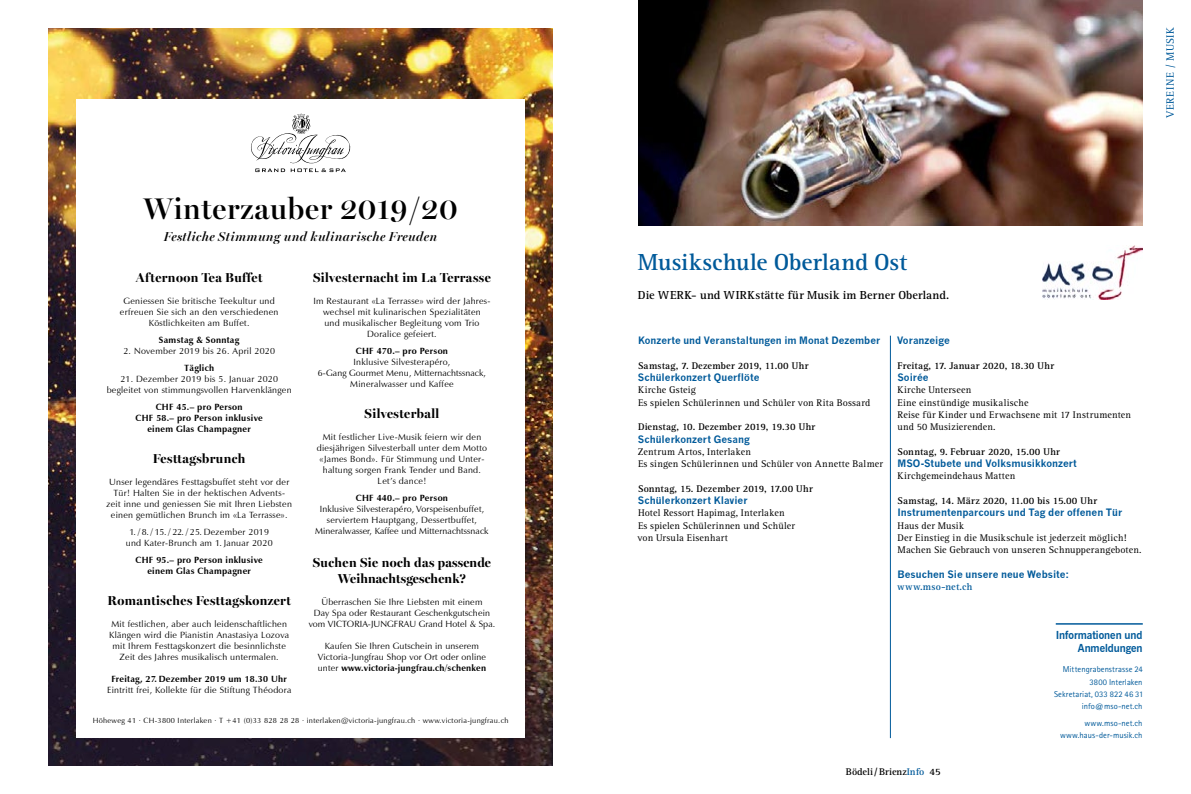
<style>
.page{position:relative;width:1191px;height:794px;background:#fff}
.page>*{position:absolute;margin:0;border:0;box-sizing:border-box;transform-origin:0 0}
.t1{font:600 30px "Miller Banner";letter-spacing:.025em;color:#000}
.t2{font:700 24px "Rotis Serif";letter-spacing:-.005em;color:#005a9a}
.t3{font:700 13px/16px "Miller Banner";letter-spacing:.03em;color:#000;text-align:center}
.t4{font:italic 600 13px "Miller Banner";letter-spacing:.03em;color:#000}
.t5{font:700 12px "Rotis Serif";letter-spacing:.015em;color:#000}
.t6{font:700 11px/12.3px "News Gothic BT";letter-spacing:-.005em;color:#005a9a;text-align:right}
.t7{font:11px "Rotis Serif";letter-spacing:.06em;color:#005a9a}
.t8{font:10px/12.3px "Rotis Serif";letter-spacing:.02em;color:#000}
.t9{font:700 10px "News Gothic";color:#005a9a}
.t10{font:700 10px "Rotis Serif";letter-spacing:.01em;color:#000}
.t11{font:700 10px "Rotis Serif";letter-spacing:.025em;color:#005a9a}
.t12{font:9px/11px "Zapf Humanist 601 BT";letter-spacing:.03em;color:#000;text-align:center}
.t13{font:700 9px/11px "Zapf Humanist 601 BT";letter-spacing:.03em;color:#000;text-align:center}
.t14{font:8.5px/12.3px "Rotis Sans Serif";letter-spacing:.005em;color:#005a9a;text-align:right}
.t15{font:7.5px "Zapf Humanist 601 BT";letter-spacing:.04em;color:#000}
.s1{font-weight:700}
.s2{color:#005a9a}
</style>
<div class="page">
<img style="left:48px;top:28px;width:505px;height:737px">
<div style="left:77px;top:99px;width:447px;height:638px;background:#fff"></div>
<svg style="left:251px;top:113px;width:99px;height:59px"></svg>
<img style="left:638px;top:0;width:504px;height:225px">
<img style="left:1042px;top:246px;width:100px;height:53px">
<hr style="left:1055px;top:623px;width:87px;height:1px;background:#005a9a">
<hr style="left:890px;top:336px;width:1px;height:402px;background:#005a9a">
<h1 class="t1" style="left:143px;top:190px;width:315px">Winterzauber 2019/20</h1>
<h3 class="t4" style="left:164px;top:228px;width:275px">Festliche Stimmung und kulinarische Freuden</h3>
<h3 class="t3" style="left:136px;top:269px;width:128px">Afternoon Tea Buffet</h3>
<p class="t12" style="left:120px;top:295px;width:160px">Geniessen Sie britische Teekultur und erfreuen Sie sich an den verschiedenen<br>Köstlichkeiten am Buffet.</p>
<p class="t13" style="left:159px;top:334px;width:82px">Samstag &amp; Sonntag</p>
<p class="t12" style="left:123px;top:345px;width:153px">2. November 2019 bis 26. April 2020</p>
<p class="t13" style="left:184px;top:362px;width:32px">Täglich</p>
<p class="t12" style="left:107px;top:373px;width:186px">21. Dezember 2019 bis 5. Januar 2020 begleitet von stimmungsvollen Harvenklängen</p>
<p class="t13" style="left:135px;top:401px;width:129px">CHF 45.– pro Person<br>CHF 58.– pro Person inklusive einem Glas Champagner</p>
<h3 class="t3" style="left:153px;top:450px;width:94px">Festtagsbrunch</h3>
<p class="t12" style="left:106px;top:476px;width:187px">Unser legendäres Festtagsbuffet steht vor der Tür! Halten Sie in der hektischen Advents&shy;zeit inne und geniessen Sie mit Ihren Liebsten einen gemütlichen Brunch im «La Terrasse».</p>
<p class="t12" style="left:126px;top:526px;width:148px">1. / 8. / 15. / 22. / 25. Dezember 2019 und Kater-Brunch am 1. Januar 2020</p>
<p class="t13" style="left:135px;top:554px;width:129px">CHF 95.– pro Person inklusive einem Glas Champagner</p>
<h3 class="t3" style="left:107px;top:592px;width:185px">Romantisches Festtagskonzert</h3>
<p class="t12" style="left:109px;top:618px;width:181px">Mit festlichen, aber auch leidenschaftlichen Klängen wird die Pianistin Anastasiya Lozova mit Ihrem Festtagskonzert die besinnlichste Zeit des Jahres musikalisch untermalen.</p>
<p class="t13" style="left:111px;top:673px;width:177px">Freitag, 27. Dezember 2019 um 18.30 Uhr</p>
<p class="t12" style="left:107px;top:684px;width:186px">Eintritt frei, Kollekte für die Stiftung Théodora</p>
<h3 class="t3" style="left:313px;top:269px;width:179px">Silvesternacht im La Terrasse</h3>
<p class="t12" style="left:313px;top:295px;width:179px">Im Restaurant «La Terrasse» wird der Jahres&shy;wechsel mit kulinarischen Spezialitäten<br>und musikalischer Begleitung vom Trio Doralice gefeiert.</p>
<p class="t13" style="left:356px;top:345px;width:94px">CHF 470.– pro Person</p>
<p class="t12" style="left:318px;top:356px;width:170px">Inklusive Silvesterapéro,<br>6-Gang Gourmet Menu, Mitternachtssnack,<br>Mineralwasser und Kaffee</p>
<h3 class="t3" style="left:364px;top:405px;width:76px">Silvesterball</h3>
<p class="t12" style="left:317px;top:431px;width:172px">Mit festlicher Live-Musik feiern wir den diesjährigen Silvesterball unter dem Motto «James Bond». Für Stimmung und Unter&shy;haltung sorgen Frank Tender und Band.<br>Let’s dance!</p>
<p class="t13" style="left:356px;top:492px;width:94px">CHF 440.– pro Person</p>
<p class="t12" style="left:315px;top:503px;width:175px">Inklusive Silvesterapéro, Vorspeisenbuffet, serviertem Hauptgang, Dessertbuffet,<br>Mineralwasser, Kaffee und Mitternachtssnack</p>
<h3 class="t3" style="left:313px;top:554px;width:180px">Suchen Sie noch das passende<br>Weihnachtsgeschenk?</h3>
<p class="t12" style="left:309px;top:596px;width:188px">Überraschen Sie Ihre Liebsten mit einem<br>Day Spa oder Restaurant Geschenkgutschein vom VICTORIA-JUNGFRAU Grand Hotel &amp; Spa.</p>
<p class="t12" style="left:318px;top:640px;width:170px">Kaufen Sie Ihren Gutschein in unserem<br>Victoria-Jungfrau Shop vor Ort oder online unter <span class="s1">www.victoria-jungfrau.ch/schenken</span></p>
<p class="t15" style="left:93px;top:716px;width:417px">Höheweg 41 ∙ CH-3800 Interlaken ∙ T +41 (0)33 828 28 28 ∙ interlaken@victoria-jungfrau.ch ∙ www.victoria-jungfrau.ch</p>
<p class="t7" style="left:1164px;top:118px;width:93px;rotate:-90deg">VEREINE / MUSIK</p>
<h2 class="t2" style="left:638px;top:248px;width:271px">Musikschule Oberland Ost</h2>
<h3 class="t5" style="left:638px;top:288px;width:313px">Die WERK- und WIRKstätte für Musik im Berner Oberland.</h3>
<p class="t9" style="left:638px;top:334px;width:244px">Konzerte und Veranstaltungen im Monat Dezember</p>
<p class="t10" style="left:638px;top:359px;width:172px">Samstag, 7. Dezember 2019, 11.00 Uhr</p>
<p class="t9" style="left:638px;top:371px;width:123px">Schülerkonzert Querflöte</p>
<p class="t8" style="left:638px;top:384px;width:234px">Kirche Gsteig<br>Es spielen Schülerinnen und Schüler von Rita Bossard</p>
<p class="t10" style="left:638px;top:421px;width:179px">Dienstag, 10. Dezember 2019, 19.30 Uhr</p>
<p class="t9" style="left:638px;top:433px;width:113px">Schülerkonzert Gesang</p>
<p class="t8" style="left:637px;top:445px;width:247px">Zentrum Artos, Interlaken<br>Es singen Schülerinnen und Schüler von Annette Balmer</p>
<p class="t10" style="left:638px;top:482px;width:176px">Sonntag, 15. Dezember 2019, 17.00 Uhr</p>
<p class="t9" style="left:638px;top:494px;width:111px">Schülerkonzert Klavier</p>
<p class="t8" style="left:637px;top:507px;width:159px">Hotel Ressort Hapimag, Interlaken<br>Es spielen Schülerinnen und Schüler von Ursula Eisenhart</p>
<p class="t9" style="left:897px;top:334px;width:54px">Voranzeige</p>
<p class="t10" style="left:897px;top:359px;width:158px">Freitag, 17. Januar 2020, 18.30 Uhr</p>
<p class="t9" style="left:897px;top:371px;width:33px">Soirée</p>
<p class="t8" style="left:897px;top:384px;width:235px">Kirche Unterseen<br>Eine einstündige musikalische<br>Reise für Kinder und Erwachsene mit 17 Instrumenten und 50 Musizierenden.</p>
<p class="t10" style="left:897px;top:445px;width:164px">Sonntag, 9. Februar 2020, 15.00 Uhr</p>
<p class="t9" style="left:897px;top:457px;width:181px">MSO-Stubete und Volksmusikkonzert</p>
<p class="t8" style="left:897px;top:470px;width:119px">Kirchgemeindehaus Matten</p>
<p class="t10" style="left:897px;top:495px;width:201px">Samstag, 14. März 2020, 11.00 bis 15.00 Uhr</p>
<p class="t9" style="left:897px;top:506px;width:226px">Instrumentenparcours und Tag der offenen Tür</p>
<p class="t8" style="left:897px;top:519px;width:246px">Haus der Musik<br>Der Einstieg in die Musikschule ist jederzeit möglich!<br>Machen Sie Gebrauch von unseren Schnupperangeboten.</p>
<p class="t9" style="left:897px;top:568px;width:173px">Besuchen Sie unsere neue Website:</p>
<p class="t11" style="left:897px;top:581px;width:77px">www.mso-net.ch</p>
<p class="t10" style="left:846px;top:765px;width:96px">Bödeli/Brienz<span class="s2">Info</span> 45</p>
<p class="t6" style="left:1055px;top:629px;width:88px">Informationen und<br>Anmeldungen</p>
<p class="t14" style="left:1054px;top:663px;width:91px">Mittengrabenstrasse 24<br>3800 Interlaken<br>Sekretariat, 033 822 46 31 info@mso-net.ch</p>
<p class="t14" style="left:1060px;top:716px;width:84px">www.mso-net.ch www.haus-der-musik.ch</p>
</div>
